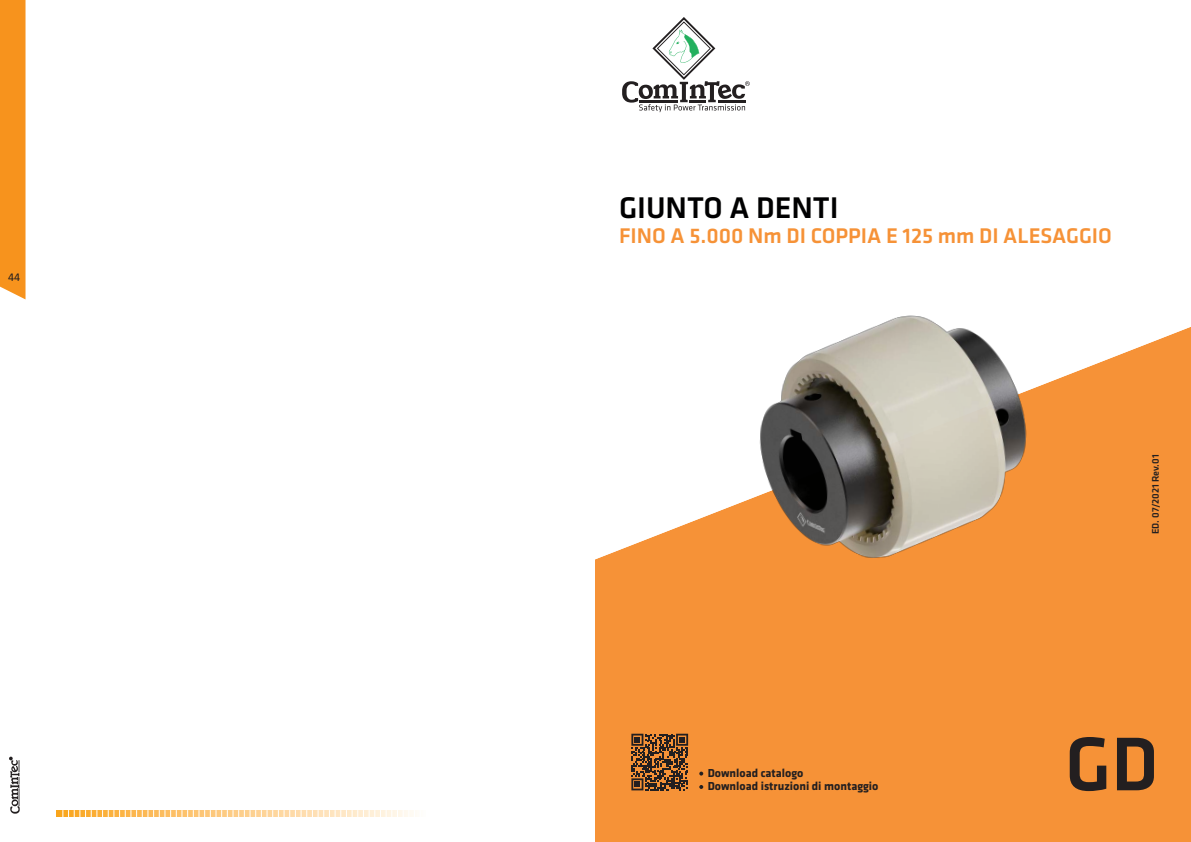
<style>
.page{position:relative;width:1191px;height:842px;background:#fff}
.page>*{position:absolute;margin:0;border:0;box-sizing:border-box;transform-origin:0 0}
.t1{font:500 78.8px "Klavika";color:#231f20}
.t2{font:500 31px "Klavika";color:#000001}
.t3{font:500 22px "Klavika";color:#f69237}
.t4{font:700 12px/13px "Klavika";color:#231f20}
.t5{font:12px "Calibri";color:#231f20}
.t6{font:500 10px "Klavika";letter-spacing:-.005em;color:#231f20}
</style>
<div class="page">
<svg style="left:57px;top:811px;width:5px;height:5px"></svg>
<svg style="left:62px;top:810px;width:352px;height:7px;background:#fdd69d"></svg>
<svg style="left:9px;top:757px;width:11px;height:57px"></svg>
<div style="left:0;top:0;width:26px;height:299px;background:#f7931d"></div>
<div style="left:595px;top:681px;width:596px;height:161px;background:#f69237"></div>
<svg style="left:595px;top:82px;width:596px;height:599px"></svg>
<svg style="left:699px;top:772px;width:4px;height:3px"></svg>
<svg style="left:699px;top:785px;width:4px;height:4px"></svg>
<svg style="left:631px;top:734px;width:57px;height:56px;background:#794d29"></svg>
<svg style="left:622px;top:17px;width:127px;height:95px"></svg>
<img style="left:666px;top:211px;width:454px;height:453px">
<p class="t5" style="left:8px;top:269px;width:14px">44</p>
<p class="t2" style="left:619px;top:191px;width:221px">GIUNTO A DENTI</p>
<p class="t3" style="left:619px;top:224px;width:494px">FINO A 5.000 Nm DI COPPIA E 125 mm DI ALESAGGIO</p>
<p class="t6" style="left:1150px;top:534px;width:81px;rotate:-90deg">ED. 07/2021 Rev.01</p>
<p class="t4" style="left:707px;top:767px;width:172px">Download catalogo<br>Download istruzioni di montaggio</p>
<p class="t1" style="left:1065px;top:721px;width:95px">GD</p>
</div>
